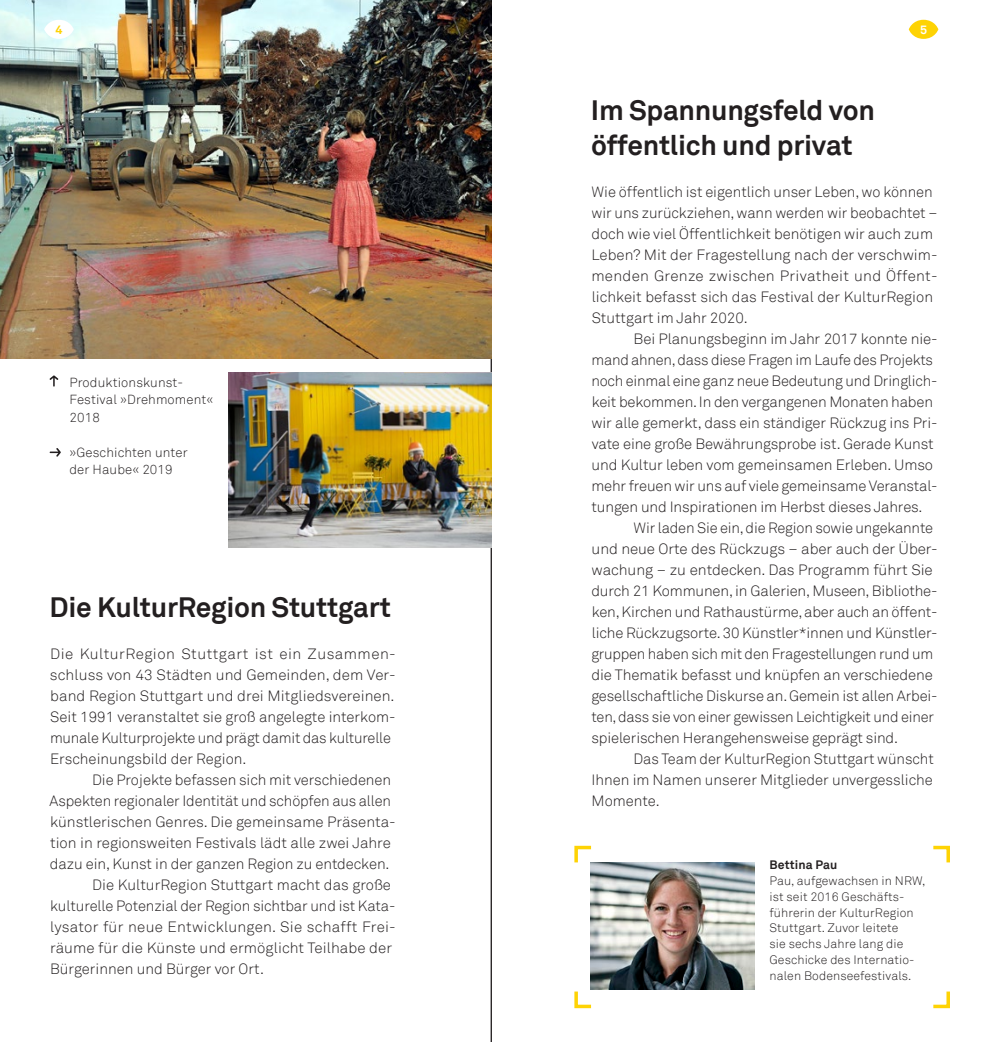
<style>
.page{position:relative;width:983px;height:1042px;background:#fff}
.page>*{position:absolute;margin:0;border:0;box-sizing:border-box;transform-origin:0 0}
.t1{font:700 28px/35px "Akkurat Std KRS";letter-spacing:-.01em;color:#231f20}
.t2{font:14.88px/21px "Akkurat Std KRS";letter-spacing:-.01em;color:#231f20}
.t3{font:14.88px "Akkurat Std KRS";letter-spacing:.015em;color:#231f20}
.t4{font:13.12px/17.5px "Akkurat Std KRS";letter-spacing:.01em;color:#231f20}
.t5{font:12.25px/15.8px "Akkurat Std KRS";letter-spacing:.01em;color:#231f20}
.t6{font:700 12.25px "Akkurat Std KRS";letter-spacing:.01em;color:#231f20}
.t7{font:700 12.25px "Akkurat Std KRS";color:#fed304}
.t8{font:700 12.25px "Akkurat Std KRS";color:#fff}
</style>
<div class="page">
<hr style="left:491px;top:0;width:1px;height:1042px;background:#231f20">
<img style="left:0;top:0;width:491px;height:358px">
<svg style="left:50px;top:375px;width:8px;height:12px"></svg>
<svg style="left:50px;top:448px;width:11px;height:9px"></svg>
<img style="left:228px;top:372px;width:263px;height:175px">
<img style="left:590px;top:862px;width:164px;height:127px">
<svg style="left:574px;top:845px;width:20px;height:21px"></svg>
<svg style="left:933px;top:991px;width:17px;height:18px"></svg>
<svg style="left:574px;top:988px;width:20px;height:21px"></svg>
<svg style="left:933px;top:845px;width:17px;height:18px"></svg>
<svg style="left:908px;top:20px;width:30px;height:19px"></svg>
<svg style="left:44px;top:20px;width:30px;height:19px"></svg>
<p class="t7" style="left:55px;top:22px;width:8px">4</p>
<p class="t8" style="left:919px;top:22px;width:8px">5</p>
<p class="t4" style="left:69px;top:373px;width:145px">Produktionskunst-<br>Festival »Drehmoment«<br>2018</p>
<p class="t4" style="left:69px;top:443px;width:120px">»Geschichten unter der Haube« 2019</p>
<h1 class="t1" style="left:50px;top:590px;width:343px">Die KulturRegion Stuttgart</h1>
<p class="t2" style="left:50px;top:644px;width:347px">Die KulturRegion Stuttgart ist ein Zusammen&shy;schluss von 43 Städten und Gemeinden, dem Ver&shy;band Region Stuttgart und drei Mitgliedsvereinen.<br>Seit 1991 veranstaltet sie groß angelegte interkom&shy;munale Kulturprojekte und prägt damit das kulturelle Erscheinungsbild der Region.</p>
<p class="t2" style="left:92px;top:770px;width:300px">Die Projekte befassen sich mit verschiedenen</p>
<p class="t2" style="left:50px;top:791px;width:343px">Aspekten regionaler Identität und schöpfen aus allen</p>
<p class="t2" style="left:50px;top:812px;width:347px">künstlerischen Genres. Die gemeinsame Präsenta-</p>
<p class="t2" style="left:50px;top:833px;width:342px">tion in regionsweiten Festivals lädt alle zwei Jahre</p>
<p class="t2" style="left:50px;top:854px;width:341px">dazu ein, Kunst in der ganzen Region zu entdecken.</p>
<p class="t2" style="left:92px;top:875px;width:300px">Die KulturRegion Stuttgart macht das große</p>
<p class="t2" style="left:50px;top:896px;width:344px">kulturelle Potenzial der Region sichtbar und ist Kata-</p>
<p class="t3" style="left:50px;top:918px;width:347px">lysator für neue Entwicklungen. Sie schafft Frei-</p>
<p class="t2" style="left:50px;top:938px;width:343px">räume für die Künste und ermöglicht Teilhabe der</p>
<p class="t2" style="left:50px;top:959px;width:215px">Bürgerinnen und Bürger vor Ort.</p>
<h1 class="t1" style="left:590px;top:93px;width:285px">Im Spannungsfeld von öffentlich und privat</h1>
<p class="t2" style="left:591px;top:182px;width:348px">Wie öffentlich ist eigentlich unser Leben, wo können wir uns zurückziehen, wann werden wir beobachtet – doch wie viel Öffentlichkeit benötigen wir auch zum Leben? Mit der Fragestellung nach der verschwim&shy;menden Grenze zwischen Privatheit und Öffent&shy;lichkeit befasst sich das Festival der KulturRegion Stuttgart im Jahr 2020.</p>
<p class="t2" style="left:591px;top:329px;width:347px;text-indent:42px">Bei Planungsbeginn im Jahr 2017 konnte nie&shy;mand ahnen, dass diese Fragen im Laufe des Projekts noch einmal eine ganz neue Bedeutung und Dringlich&shy;keit bekommen. In den vergangenen Monaten haben wir alle gemerkt, dass ein ständiger Rückzug ins Pri&shy;vate eine große Bewährungsprobe ist. Gerade Kunst und Kultur leben vom gemeinsamen Erleben. Umso mehr freuen wir uns auf viele gemeinsame Veranstal&shy;tungen und Inspirationen im Herbst dieses Jahres.</p>
<p class="t2" style="left:591px;top:518px;width:348px;text-indent:42px">Wir laden Sie ein, die Region sowie ungekannte und neue Orte des Rückzugs – aber auch der Über&shy;wachung – zu entdecken. Das Programm führt Sie durch 21 Kommunen, in Galerien, Museen, Bibliothe&shy;ken, Kirchen und Rathaustürme, aber auch an öffent&shy;liche Rückzugsorte. 30 Künstler*innen und Künstler&shy;gruppen haben sich mit den Fragestellungen rund um die Thematik befasst und knüpfen an verschiedene gesellschaftliche Diskurse an. Gemein ist allen Arbei&shy;ten, dass sie von einer gewissen Leichtigkeit und einer spielerischen Herangehensweise geprägt sind.</p>
<p class="t2" style="left:591px;top:749px;width:343px;text-align:justify;text-indent:42px">Das Team der KulturRegion Stuttgart wünscht Ihnen im Namen unserer Mitglieder unvergessliche Momente.</p>
<p class="t6" style="left:769px;top:857px;width:69px">Bettina Pau</p>
<p class="t5" style="left:769px;top:873px;width:157px">Pau, aufgewachsen in NRW, ist seit 2016 Geschäfts&shy;führerin der KulturRegion<br>Stuttgart. Zuvor leitete<br>sie sechs Jahre lang die<br>Geschicke des Internatio&shy;nalen Bodenseefestivals.</p>
</div>
